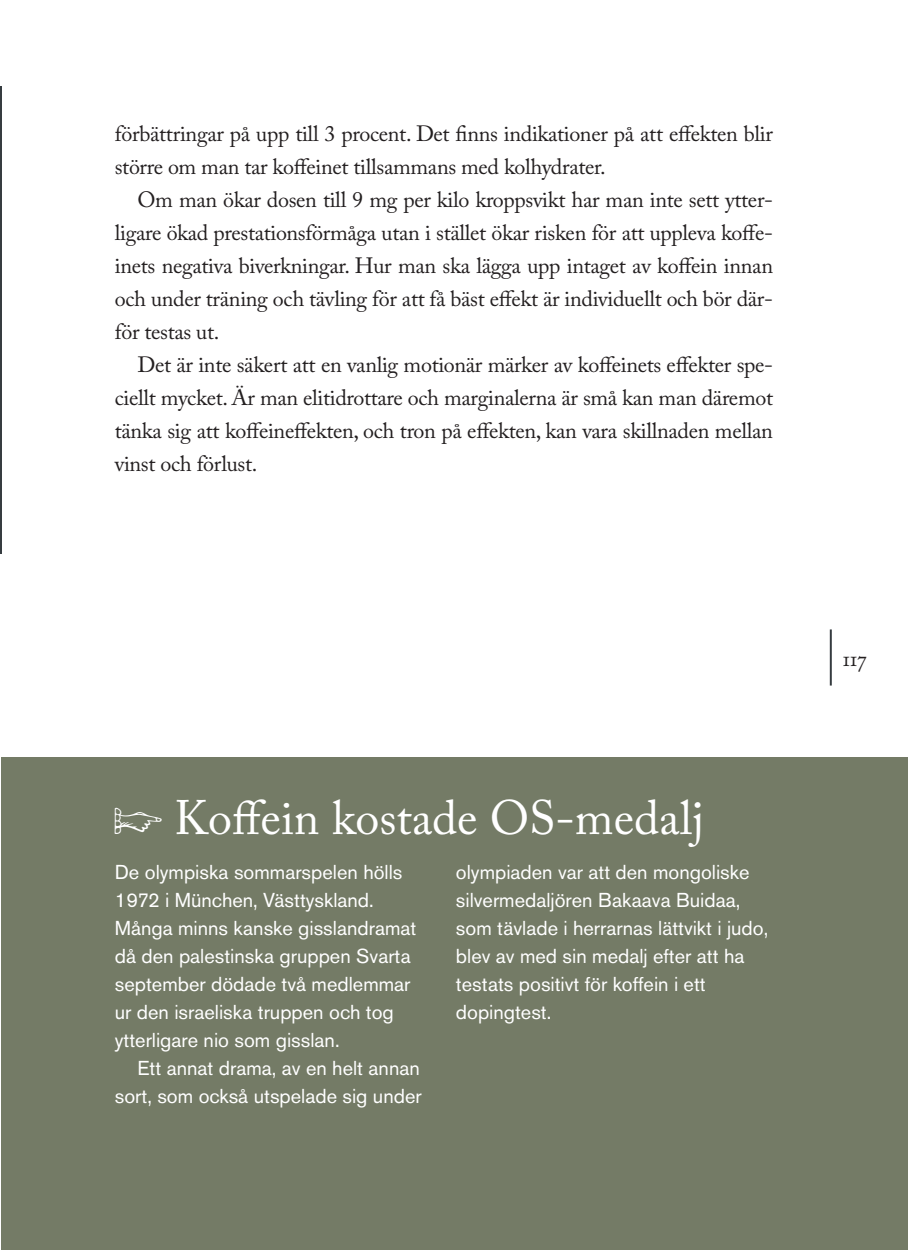
<style>
.page{position:relative;width:908px;height:1250px;background:#fff}
.page>*{position:absolute;margin:0;border:0;box-sizing:border-box;transform-origin:0 0}
.t1{font:48px "Adobe Caslon Pro";color:#fff}
.t2{font:22px/33px "Adobe Caslon Pro";letter-spacing:-.015em;color:#231f20;text-align:justify}
.t3{font:20px/28px "Akzidenz Grotesk BE";color:#fff}
</style>
<div class="page">
<hr style="left:829px;top:629px;width:2px;height:56px;background:#363c40">
<hr style="left:0;top:86px;width:1px;height:467px;background:#363c40">
<div style="left:1px;top:757px;width:906px;height:492px;background:#747b66"></div>
<p class="t2" style="left:115px;top:117px;width:659px">förbättringar på upp till 3 procent. Det finns indikationer på att effekten blir större om man tar koffeinet tillsammans med kolhydrater.</p>
<p class="t2" style="left:115px;top:183px;width:659px;text-indent:23px">Om man ökar dosen till 9 mg per kilo kroppsvikt har man inte sett ytter&shy;ligare ökad prestationsförmåga utan i stället ökar risken för att uppleva koffe&shy;inets negativa biverkningar. Hur man ska lägga upp intaget av koffein innan och under träning och tävling för att få bäst effekt är individuellt och bör där&shy;för testas ut.</p>
<p class="t2" style="left:115px;top:348px;width:659px;text-indent:23px">Det är inte säkert att en vanlig motionär märker av koffeinets effekter spe&shy;ciellt mycket. Är man elitidrottare och marginalerna är små kan man däremot tänka sig att koffeineffekten, och tron på effekten, kan vara skillnaden mellan vinst och förlust.</p>
<h1 class="t1" style="left:115px;top:789px;width:590px">p Koffein kostade OS-medalj</h1>
<p class="t3" style="left:115px;top:857px;width:303px">De olympiska sommarspelen hölls<br>1972 i München, Västtyskland.<br>Många minns kanske gisslandramat då den palestinska gruppen Svarta september dödade två medlemmar ur den israeliska truppen och tog ytterligare nio som gisslan.</p>
<p class="t3" style="left:115px;top:1053px;width:308px;text-align:right">Ett annat drama, av en helt annan sort, som också utspelade sig under</p>
<p class="t3" style="left:456px;top:857px;width:314px">olympiaden var att den mongoliske silvermedaljören Bakaava Buidaa, som tävlade i herrarnas lättvikt i judo, blev av med sin medalj efter att ha testats positivt för koffein i ett dopingtest.</p>
<p class="t2" style="left:842px;top:641px;width:25px">117</p>
</div>
